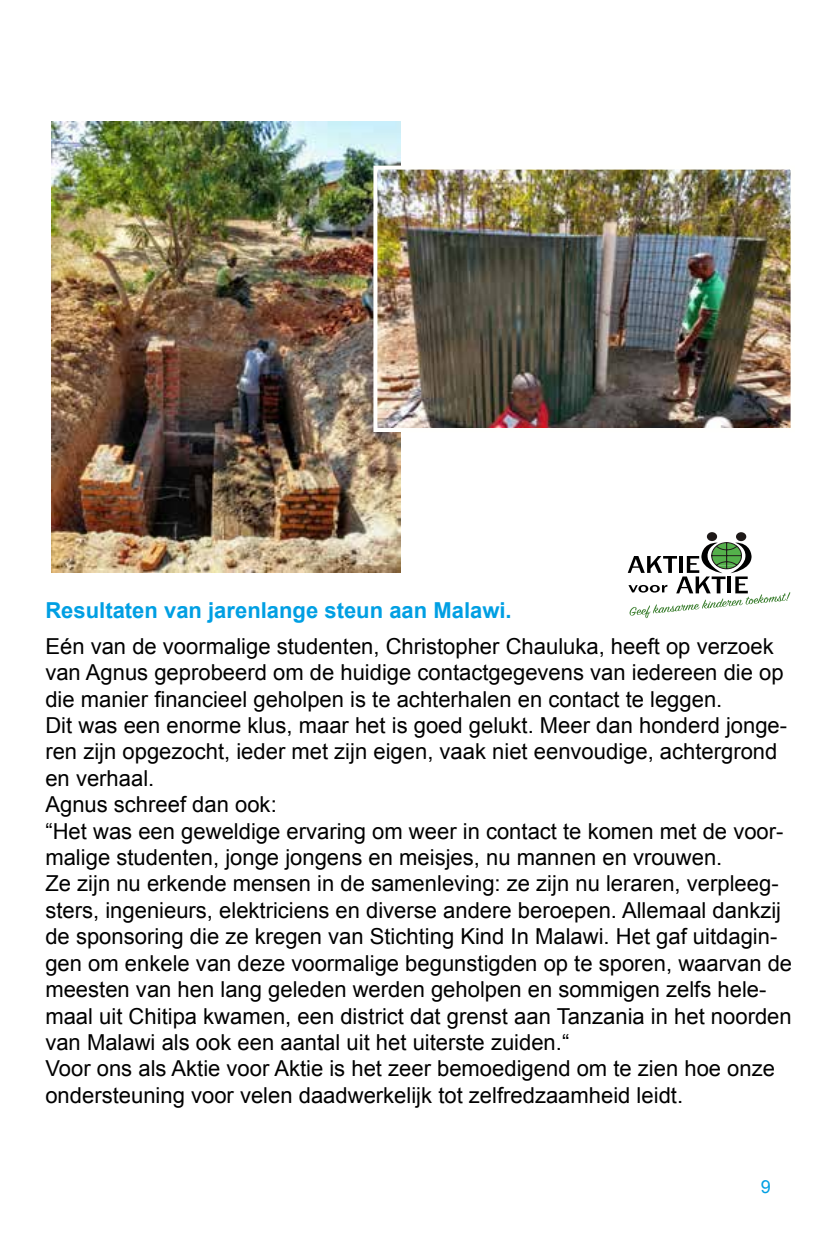
<style>
.page{position:relative;width:840px;height:1242px;background:#fff}
.page>*{position:absolute;margin:0;border:0;box-sizing:border-box;transform-origin:0 0}
.t1{font:22px/26.4px "Arial";color:#000}
.t2{font:700 22px "Arial";color:#009fe3}
.t3{font:18px "Arial";color:#009fe3}
</style>
<div class="page">
<img style="left:51px;top:122px;width:349px;height:451px">
<img style="left:378px;top:171px;width:411px;height:256px">
<div style="left:373px;top:166px;width:421px;height:266px;border:4px solid #fffffd"></div>
<div style="left:706px;top:532px;width:10px;height:9px;background:#1e1918;border-radius:50%"></div>
<div style="left:735px;top:532px;width:10px;height:9px;background:#1e1918;border-radius:50%"></div>
<svg style="left:627px;top:541px;width:162px;height:77px"></svg>
<p class="t2" style="left:45px;top:596px;width:467px">Resultaten van jarenlange steun aan Malawi.</p>
<p class="t1" style="left:45px;top:633px;width:747px">Eén van de voormalige studenten, Christopher Chauluka, heeft op verzoek van Agnus geprobeerd om de huidige contactgegevens van iedereen die op die manier financieel geholpen is te achterhalen en contact te leggen.<br>Dit was een enorme klus, maar het is goed gelukt. Meer dan honderd jonge&shy;ren zijn opgezocht, ieder met zijn eigen, vaak niet eenvoudige, achtergrond en verhaal.<br>Agnus schreef dan ook:<br>“Het was een geweldige ervaring om weer in contact te komen met de voor&shy;malige studenten, jonge jongens en meisjes, nu mannen en vrouwen.<br>Ze zijn nu erkende mensen in de samenleving: ze zijn nu leraren, verpleeg&shy;sters, ingenieurs, elektriciens en diverse andere beroepen. Allemaal dankzij de sponsoring die ze kregen van Stichting Kind In Malawi. Het gaf uitdagin&shy;gen om enkele van deze voormalige begunstigden op te sporen, waarvan de meesten van hen lang geleden werden geholpen en sommigen zelfs hele&shy;maal uit Chitipa kwamen, een district dat grenst aan Tanzania in het noorden van Malawi als ook een aantal uit het uiterste zuiden.“<br>Voor ons als Aktie voor Aktie is het zeer bemoedigend om te zien hoe onze ondersteuning voor velen daadwerkelijk tot zelfredzaamheid leidt.</p>
<p class="t3" style="left:760px;top:1174px;width:12px">9</p>
</div>
